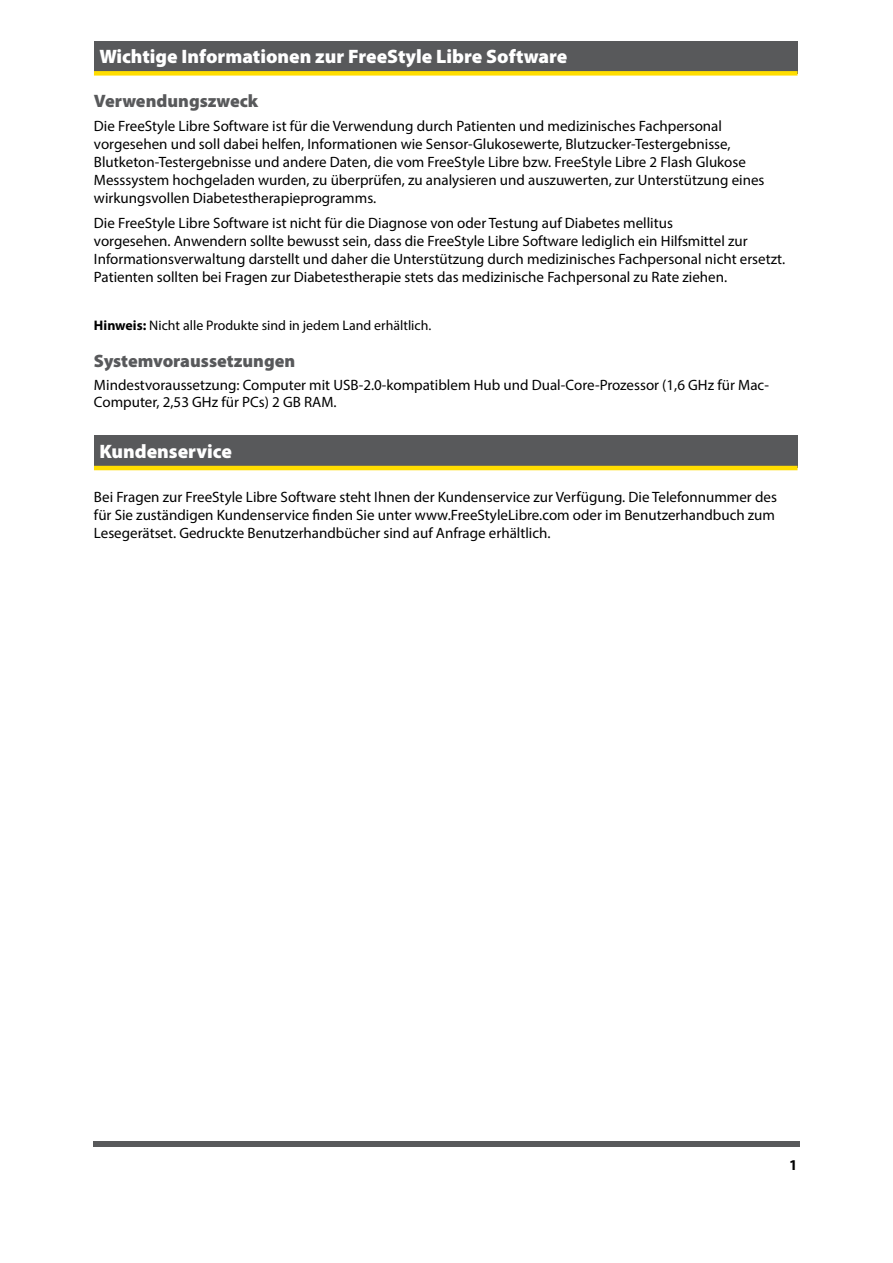
<style>
.page{position:relative;width:893px;height:1263px;background:#fff}
.page>*{position:absolute;margin:0;border:0;box-sizing:border-box;transform-origin:0 0}
.t1{font:900 19.5px "Myriad Pro";color:#fff}
.t2{font:900 18px "Myriad Pro";color:#58595b}
.t3{font:15px/18px "Myriad Pro";color:#000}
.t4{font:700 15px "Myriad Pro";color:#000}
.t5{font:13.8px "Myriad Pro";color:#000}
.s1{font-weight:700}
</style>
<div class="page">
<div style="left:93px;top:1141px;width:707px;height:6px;background:#58595b"></div>
<div style="left:94px;top:41px;width:703px;height:32px;background:#58595b"></div>
<div style="left:94px;top:71px;width:703px;height:5px;background:#fd0"></div>
<div style="left:94px;top:436px;width:703px;height:32px;background:#58595b"></div>
<hr style="left:94px;top:466px;width:703px;height:4px;background:#fd0">
<h1 class="t1" style="left:99px;top:46px;width:470px">Wichtige Informationen zur FreeStyle Libre Software</h1>
<p class="t2" style="left:94px;top:90px;width:166px">Verwendungszweck</p>
<p class="t3" style="left:94px;top:117px;width:672px">Die FreeStyle Libre Software ist für die Verwendung durch Patienten und medizinisches Fachpersonal vorgesehen und soll dabei helfen, Informationen wie Sensor-Glukosewerte, Blutzucker-Testergebnisse, Blutketon-Testergebnisse und andere Daten, die vom FreeStyle Libre bzw. FreeStyle Libre 2 Flash Glukose Messsystem hochgeladen wurden, zu überprüfen, zu analysieren und auszuwerten, zur Unterstützung eines wirkungsvollen Diabetestherapieprogramms.</p>
<p class="t3" style="left:94px;top:214px;width:693px">Die FreeStyle Libre Software ist nicht für die Diagnose von oder Testung auf Diabetes mellitus<br>vorgesehen. Anwendern sollte bewusst sein, dass die FreeStyle Libre Software lediglich ein Hilfsmittel zur Informationsverwaltung darstellt und daher die Unterstützung durch medizinisches Fachpersonal nicht ersetzt.<br>Patienten sollten bei Fragen zur Diabetestherapie stets das medizinische Fachpersonal zu Rate ziehen.</p>
<p class="t5" style="left:94px;top:317px;width:339px"><span class="s1">Hinweis:</span> Nicht alle Produkte sind in jedem Land erhältlich.</p>
<p class="t2" style="left:94px;top:351px;width:203px">Systemvoraussetzungen</p>
<p class="t3" style="left:94px;top:377px;width:676px;line-height:16.2px">Mindestvoraussetzung: Computer mit USB-2.0-kompatiblem Hub und Dual-Core-Prozessor (1,6 GHz für Mac-<br>Computer, 2,53 GHz für PCs) 2 GB RAM.</p>
<h1 class="t1" style="left:99px;top:440px;width:134px">Kundenservice</h1>
<p class="t3" style="left:94px;top:488px;width:684px">Bei Fragen zur FreeStyle Libre Software steht Ihnen der Kundenservice zur Verfügung. Die Telefonnummer des für Sie zuständigen Kundenservice finden Sie unter www.FreeStyleLibre.com oder im Benutzerhandbuch zum<br>Lesegerätset. Gedruckte Benutzerhandbücher sind auf Anfrage erhältlich.</p>
<p class="t4" style="left:789px;top:1155px;width:10px">1</p>
</div>
